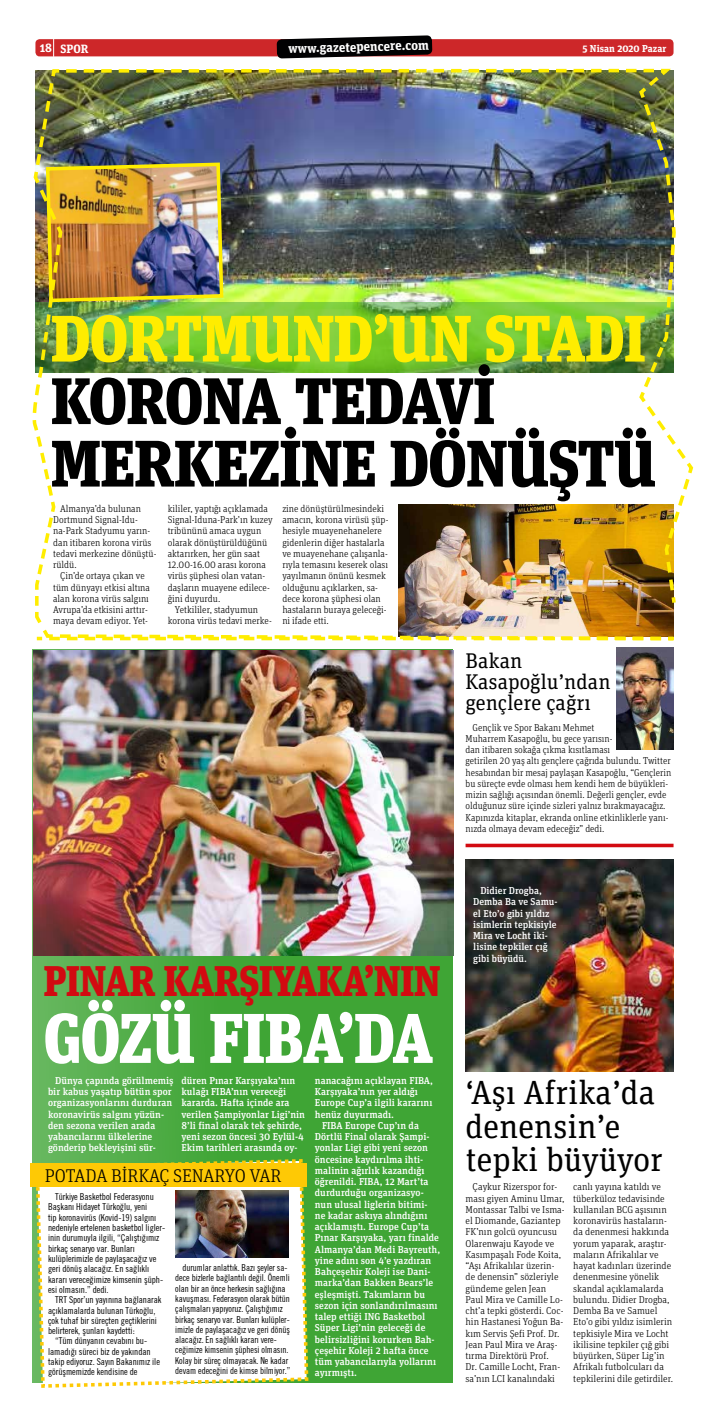
<style>
.page{position:relative;width:709px;height:1418px;background:#fff}
.page>*{position:absolute;margin:0;border:0;box-sizing:border-box;transform-origin:0 0}
.t1{font:900 70.19px "Unit Slab Pro";letter-spacing:-.02em;color:#fff;scale:.92 1}
.t2{font:900 65.56px/62.5px "Unit Slab Pro";letter-spacing:-.02em;color:#000;scale:.95 1}
.t3{font:900 65.56px "Unit Slab Pro";letter-spacing:-.02em;color:#ffed00;scale:.95 1}
.t4{font:900 42.81px "Unit Slab Pro";letter-spacing:-.02em;color:#d20a11;scale:.93 1}
.t5{font:33.5px/33.5px "Unit Slab Pro";color:#000}
.t6{font:21.25px/21.2px "Unit Slab Pro";color:#000}
.t7{font:300 18.44px "Unit Slab Pro";color:#000}
.t8{font:700 13.25px "Unit Slab Pro";color:#fff}
.t9{font:700 12px "Unit Slab Pro";color:#fff}
.t10{font:500 10px/11.2px "Unit Slab Pro";color:#fff}
.t11{font:300 10px/11.2px "Unit Slab Pro";color:#000}
.t12{font:300 10px/11.2px "Unit Slab Pro";color:#000;scale:.96 1}
.t13{font:300 10px/11.2px "Unit Slab Pro";color:#000;scale:.95 1}
.t14{font:700 10px "Unit Slab Pro";color:#fff}
.t15{font:9.38px/10.3px "Trade Gothic Cond";letter-spacing:-.005em;color:#000}
</style>
<div class="page">
<div style="left:35px;top:39px;width:638px;height:17px;background:#cd2729;border-radius:4px"></div>
<svg style="left:277px;top:35px;width:155px;height:24px"></svg>
<svg style="left:53px;top:39px;width:1px;height:18px"></svg>
<img style="left:32px;top:68px;width:662px;height:573px">
<div style="left:33px;top:648px;width:420px;height:734px;background:linear-gradient(to right,#5bb253,#35a02b)"></div>
<img style="left:33px;top:650px;width:420px;height:305px">
<svg style="left:34px;top:1157px;width:276px;height:231px"></svg>
<div style="left:30px;top:1163px;width:276px;height:23px;background:#fec905"></div>
<img style="left:175px;top:1190px;width:113px;height:67px">
<img style="left:617px;top:648px;width:56px;height:101px">
<img style="left:465px;top:859px;width:208px;height:212px">
<svg style="left:465px;top:843px;width:208px;height:4px"></svg>
<p class="t9" style="left:40px;top:40px;width:50px">18 SPOR</p>
<h3 class="t8" style="left:288px;top:39px;width:142px;rotate:-2deg">www.gazetepencere.com</h3>
<p class="t14" style="left:582px;top:42px;width:85px">5 Nisan 2020 Pazar</p>
<h2 class="t3" style="left:50px;top:289px;width:628px">DORTMUND’UN STADI</h2>
<h2 class="t2" style="left:50px;top:365px;width:639px">KORONA TEDAVİ<br>MERKEZİNE DÖNÜŞTÜ</h2>
<p class="t12" style="left:53px;top:502px;width:109px;text-indent:7px">Almanya’da bulunan<br>Dortmund Signal-Idu&shy;na-Park Stadyumu yarın&shy;dan itibaren korona virüs tedavi merkezine dönüştü&shy;rüldü.</p>
<p class="t12" style="left:53px;top:570px;width:102px;text-align:center">Çin’de ortaya çıkan ve tüm dünyayı etkisi altına alan korona virüs salgını<br>Avrupa’da etkisini arttır&shy;maya devam ediyor. Yet-</p>
<p class="t12" style="left:168px;top:502px;width:111px">kililer, yaptığı açıklamada<br>Signal-Iduna-Park’ın kuzey tribününü amaca uygun olarak dönüştürüldüğünü aktarırken, her gün saat<br>12.00-16.00 arası korona virüs şüphesi olan vatan&shy;daşların muayene edilece&shy;ğini duyurdu.</p>
<p class="t12" style="left:168px;top:603px;width:110px;text-indent:7px">Yetkililer, stadyumun korona virüs tedavi merke-</p>
<p class="t12" style="left:282px;top:502px;width:112px">zine dönüştürülmesindeki amacın, korona virüsü şüp&shy;hesiyle muayenehanelere gidenlerin diğer hastalarla ve muayenehane çalışanla&shy;rıyla temasını keserek olası yayılmanın önünü kesmek olduğunu açıklarken, sa&shy;dece korona şüphesi olan hastaların buraya geleceği&shy;ni ifade etti.</p>
<h3 class="t4" style="left:43px;top:948px;width:429px">PINAR KARŞIYAKA’NIN</h3>
<h1 class="t1" style="left:43px;top:985px;width:425px">GÖZÜ FIBA’DA</h1>
<p class="t10" style="left:48px;top:1074px;width:127px;text-indent:7px">Dünya çapında görülmemiş bir kabus yaşatıp bütün spor organizasyonlarını durduran koronavirüs salgını yüzün&shy;den sezona verilen arada yabancılarını ülkelerine gönderip bekleyişini sür-</p>
<p class="t10" style="left:181px;top:1074px;width:125px">düren Pınar Karşıyaka’nın kulağı FIBA’nın vereceği kararda. Hafta içinde ara verilen Şampiyonlar Ligi’nin<br>8’li final olarak tek şehirde, yeni sezon öncesi 30 Eylül-4<br>Ekim tarihleri arasında oy-</p>
<p class="t10" style="left:315px;top:1074px;width:120px">nanacağını açıklayan FIBA,<br>Karşıyaka’nın yer aldığı<br>Europe Cup’a ilgili kararını henüz duyurmadı.</p>
<p class="t10" style="left:315px;top:1119px;width:127px;text-indent:7px">FIBA Europe Cup’ın da<br>Dörtlü Final olarak Şampi&shy;yonlar Ligi gibi yeni sezon öncesine kaydırılma ihti&shy;malinin ağırlık kazandığı öğrenildi. FIBA, 12 Mart’ta durdurduğu organizasyo&shy;nun ulusal liglerin bitimi&shy;ne kadar askıya alındığını açıklamıştı. Europe Cup’ta<br>Pınar Karşıyaka, yarı finalde<br>Almanya’dan Medi Bayreuth, yine adını son 4’e yazdıran<br>Bahçeşehir Koleji ise Dani&shy;marka’dan Bakken Bears’le eşleşmişti. Takımların bu sezon için sonlandırılmasını talep ettiği ING Basketbol<br>Süper Ligi’nin geleceği de belirsizliğini korurken Bah&shy;çeşehir Koleji 2 hafta önce tüm yabancılarıyla yollarını ayırmıştı.</p>
<h3 class="t7" style="left:45px;top:1163px;width:238px">POTADA BİRKAÇ SENARYO VAR</h3>
<p class="t15" style="left:48px;top:1191px;width:119px;text-indent:7px">Türkiye Basketbol Federasyonu Başkanı Hidayet Türkoğlu, yeni<br>tip koronavirüs (Kovid-19) salgını nedeniyle ertelenen basketbol ligler&shy;inin durumuyla ilgili, “Çalıştığımız birkaç senaryo var. Bunları kulüplerimizle de paylaşacağız ve geri dönüş alacağız. En sağlıklı kararı vereceğimize kimsenin şüph&shy;esi olmasın.” dedi.</p>
<p class="t15" style="left:55px;top:1294px;width:108px">TRT Spor’un yayınına bağlanarak</p>
<p class="t15" style="left:48px;top:1304px;width:109px">açıklamalarda bulunan Türkoğlu,</p>
<p class="t15" style="left:48px;top:1315px;width:110px">çok tuhaf bir süreçten geçtiklerini</p>
<p class="t15" style="left:48px;top:1325px;width:88px">belirterek, şunları kaydetti:</p>
<p class="t15" style="left:55px;top:1335px;width:93px">“Tüm dünyanın cevabını bu-</p>
<p class="t15" style="left:48px;top:1346px;width:104px">lamadığı süreci biz de yakından</p>
<p class="t15" style="left:48px;top:1356px;width:113px">takip ediyoruz. Sayın Bakanımız ile</p>
<p class="t15" style="left:48px;top:1366px;width:91px">görüşmemizde kendisine de</p>
<p class="t15" style="left:175px;top:1262px;width:117px;text-indent:7px">durumlar anlattık. Bazı şeyler sa&shy;dece bizlerle bağlantılı değil. Önemli olan bir an önce herkesin sağlığına kavuşması. Federasyon olarak bütün çalışmaları yapıyoruz. Çalıştığımız birkaç senaryo var. Bunları kulüpler&shy;imizle de paylaşacağız ve geri dönüş alacağız. En sağlıklı kararı vere&shy;ceğimize kimsenin şüphesi olmasın.<br>Kolay bir süreç olmayacak. Ne kadar devam edeceğini de kimse bilmiyor.”</p>
<h3 class="t6" style="left:465px;top:649px;width:147px">Bakan<br>Kasapoğlu’ndan gençlere çağrı</h3>
<p class="t13" style="left:465px;top:721px;width:218px;text-indent:7px">Gençlik ve Spor Bakanı Mehmet<br>Muharrem Kasapoğlu, bu gece yarısın-<br>dan itibaren sokağa çıkma kısıtlaması<br>getirilen 20 yaş altı gençlere çağrıda bulundu. Twitter hesabından bir mesaj paylaşan Kasapoğlu, “Gençlerin bu süreçte evde olması hem kendi hem de büyükleri&shy;mizin sağlığı açısından önemli. Değerli gençler, evde olduğunuz süre içinde sizleri yalnız bırakmayacağız.<br>Kapınızda kitaplar, ekranda online etkinliklerle yanı&shy;nızda olmaya devam edeceğiz” dedi.</p>
<p class="t10" style="left:473px;top:884px;width:86px;text-indent:7px">Didier Drogba,<br>Demba Ba ve Samu&shy;el Eto’o gibi yıldız isimlerin tepkisiyle<br>Mira ve Locht iki&shy;lisine tepkiler çığ gibi büyüdü.</p>
<h3 class="t5" style="left:465px;top:1074px;width:199px">‘Aşı Afrika’da denensin’e tepki büyüyor</h3>
<p class="t11" style="left:465px;top:1180px;width:101px;text-indent:7px">Çaykur Rizerspor for&shy;ması giyen Aminu Umar,<br>Montassar Talbi ve Isma&shy;el Diomande, Gaziantep<br>FK’nın golcü oyuncusu<br>Olarenwaju Kayode ve<br>Kasımpaşalı Fode Koita, “Aşı Afrikalılar üzerin&shy;de denensin” sözleriyle gündeme gelen Jean<br>Paul Mira ve Camille Lo&shy;cht’a tepki gösterdi. Coc&shy;hin Hastanesi Yoğun Ba&shy;kım Servis Şefi Prof. Dr.<br>Jean Paul Mira ve Araş&shy;tırma Direktörü Prof.<br>Dr. Camille Locht, Fran&shy;sa’nın LCI kanalındaki</p>
<p class="t11" style="left:573px;top:1180px;width:101px">canlı yayına katıldı ve tüberküloz tedavisinde kullanılan BCG aşısının koronavirüs hastaların&shy;da denenmesi hakkında yorum yaparak, araştır&shy;maların Afrikalılar ve hayat kadınları üzerinde denenmesine yönelik skandal açıklamalarda bulundu. Didier Drogba,<br>Demba Ba ve Samuel<br>Eto’o gibi yıldız isimlerin tepkisiyle Mira ve Locht ikilisine tepkiler çığ gibi büyürken, Süper Lig’in<br>Afrikalı futbolcuları da tepkilerini dile getirdiler.</p>
</div>
